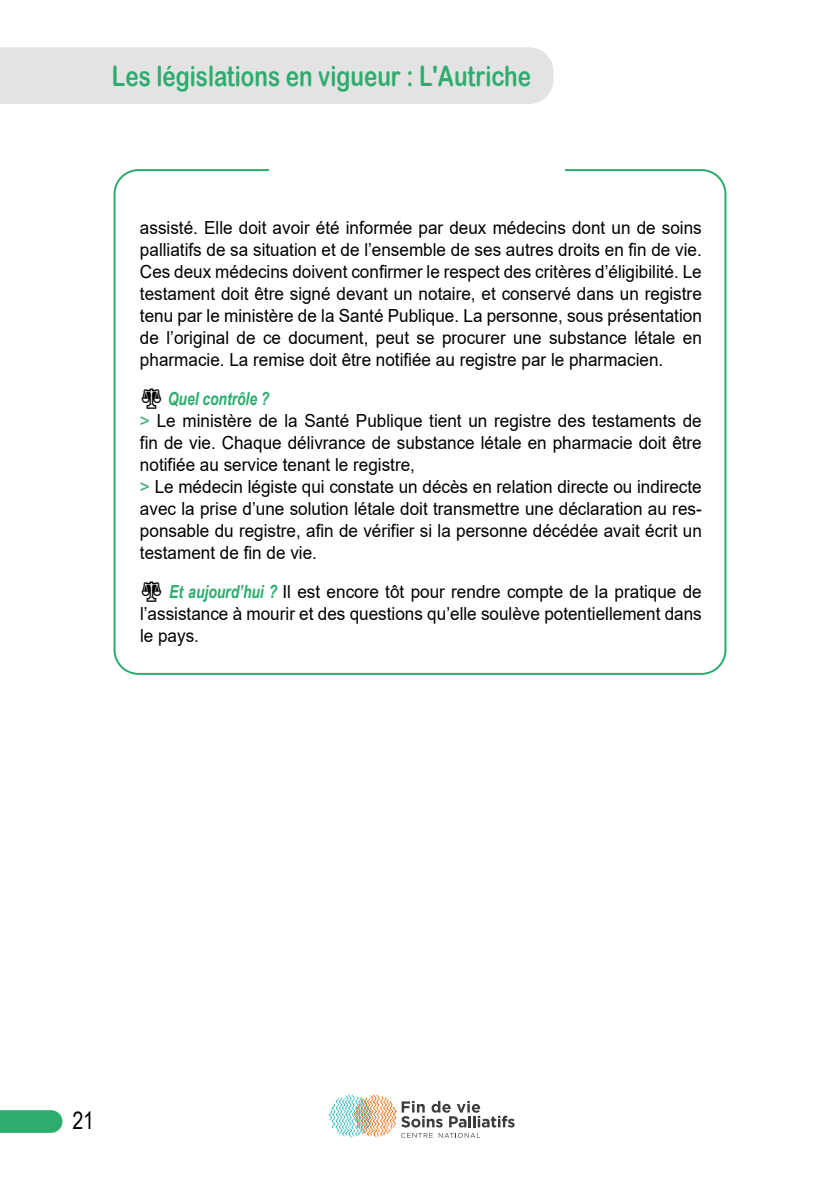
<style>
.page{position:relative;width:840px;height:1191px;background:#fff}
.page>*{position:absolute;margin:0;border:0;box-sizing:border-box;transform-origin:0 0}
.t1{font:28px "Arial Rounded MT Bold";color:#2cad6e;scale:.8 1}
.t2{font:24px "Arial Narrow";color:#000}
.t3{font:18px/22px "Arial";color:#000;text-align:justify;scale:.95 1}
.t4{font:italic 700 18px "Arial Narrow";letter-spacing:-.005em;color:#2cad6e;scale:.95 1}
.s1{color:#000}
.s2{color:#2cad6e}
.s3{font-family:"Arial Narrow";font-weight:700;font-style:italic;color:#2cad6e}
</style>
<div class="page">
<svg style="left:0;top:1110px;width:62px;height:22px"></svg>
<div style="left:0;top:47px;width:553px;height:57px;background:#e4e3e3"></div>
<svg style="left:329px;top:1094px;width:185px;height:43px"></svg>
<h1 class="t1" style="left:112px;top:65px;width:525px">Les législations en vigueur : L'Autriche</h1>
<p class="t3" style="left:140px;top:218px;width:592px">assisté. Elle doit avoir été informée par deux médecins dont un de soins palliatifs de sa situation et de l’ensemble de ses autres droits en fin de vie.<br>Ces deux médecins doivent confirmer le respect des critères d’éligibilité. Le testament doit être signé devant un notaire, et conservé dans un registre tenu par le ministère de la Santé Publique. La personne, sous présentation de l’original de ce document, peut se procurer une substance létale en pharmacie. La remise doit être notifiée au registre par le pharmacien.</p>
<p class="t4" style="left:140px;top:392px;width:138px"><span class="s1">⚖</span> Quel contrôle ?</p>
<p class="t3" style="left:140px;top:411px;width:592px;text-align:left"><span class="s2">&gt;</span> Le ministère de la Santé Publique tient un registre des testaments de fin de vie. Chaque délivrance de substance létale en pharmacie doit être notifiée au service tenant le registre,<br><span class="s2">&gt;</span> Le médecin légiste qui constate un décès en relation directe ou indirecte avec la prise d’une solution létale doit transmettre une déclaration au res&shy;ponsable du registre, afin de vérifier si la personne décédée avait écrit un testament de fin de vie.</p>
<p class="t3" style="left:140px;top:582px;width:592px">⚖ <span class="s3">Et aujourd’hui ?</span> Il est encore tôt pour rendre compte de la pratique de l’assistance à mourir et des questions qu’elle soulève potentiellement dans le pays.</p>
<h2 class="t2" style="left:72px;top:1106px;width:23px">21</h2>
</div>
